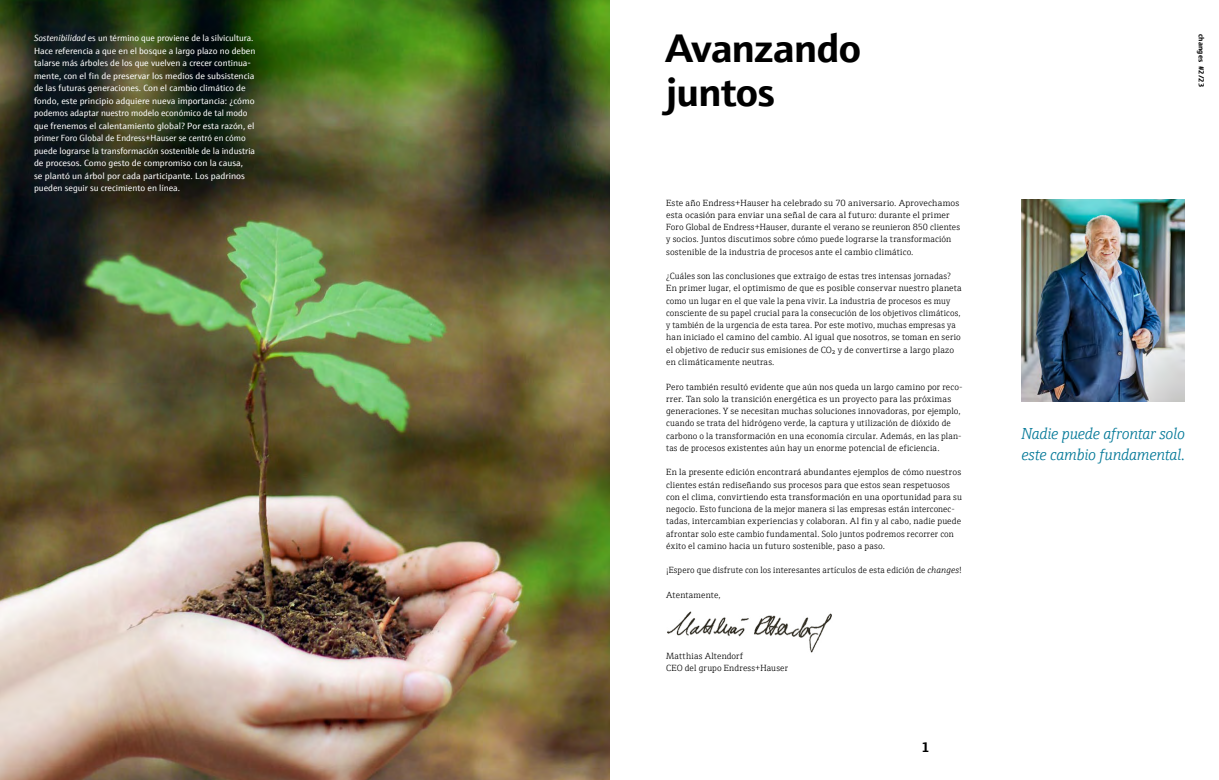
<style>
.page{position:relative;width:1219px;height:780px;background:#fff}
.page>*{position:absolute;margin:0;border:0;box-sizing:border-box;transform-origin:0 0}
.t1{font:700 40px/44px "E+H Sans";letter-spacing:-.015em;color:#000}
.t2{font:italic 300 16px/21px "E+H Serif";letter-spacing:-.015em;color:#007797}
.t3{font:700 14px "E+H Sans";color:#000}
.t4{font:300 9px/12.2px "E+H Serif";letter-spacing:.015em;color:#000}
.t5{font:9px/12.5px "E+H Sans";color:#fff}
.t6{font:700 7.5px "E+H Sans";letter-spacing:.01em;color:#000}
.s1{font-style:italic}
</style>
<div class="page">
<img style="left:0;top:0;width:609px;height:780px">
<img style="left:1021px;top:199px;width:164px;height:203px">
<img style="left:667px;top:611px;width:165px;height:42px">
<p class="t5" style="left:34px;top:31px;width:223px"><span class="s1">Sostenibilidad</span> es un término que proviene de la silvicultura.<br>Hace referencia a que en el bosque a largo plazo no deben talarse más árboles de los que vuelven a crecer continua&shy;mente, con el fin de preservar los medios de subsistencia de las futuras generaciones. Con el cambio climático de fondo, este principio adquiere nueva importancia: ¿cómo podemos adaptar nuestro modelo económico de tal modo que frenemos el calentamiento global? Por esta razón, el primer Foro Global de Endress+Hauser se centró en cómo puede lograrse la transformación sostenible de la industria de procesos. Como gesto de compromiso con la causa,<br>se plantó un árbol por cada participante. Los padrinos pueden seguir su crecimiento en línea.</p>
<h1 class="t1" style="left:666px;top:23px;width:197px">Avanzando juntos</h1>
<p class="t4" style="left:666px;top:196px;width:295px">Este año Endress+Hauser ha celebrado su 70 aniversario. Aprovechamos esta ocasión para enviar una señal de cara al futuro: durante el primer Foro Global de Endress+Hauser, durante el verano se reunieron 850 clientes y socios. Juntos discutimos sobre cómo puede lograrse la transformación sostenible de la industria de procesos ante el cambio climático.</p>
<p class="t4" style="left:666px;top:269px;width:297px">¿Cuáles son las conclusiones que extraigo de estas tres intensas jornadas?<br>En primer lugar, el optimismo de que es posible conservar nuestro planeta como un lugar en el que vale la pena vivir. La industria de procesos es muy consciente de su papel crucial para la consecución de los objetivos climáticos, y también de la urgencia de esta tarea. Por este motivo, muchas empresas ya han iniciado el camino del cambio. Al igual que nosotros, se toman en serio el objetivo de reducir sus emisiones de CO2 y de convertirse a largo plazo en climáticamente neutras.</p>
<p class="t4" style="left:666px;top:379px;width:298px">Pero también resultó evidente que aún nos queda un largo camino por reco&shy;rrer. Tan solo la transición energética es un proyecto para las próximas generaciones. Y se necesitan muchas soluciones innovadoras, por ejemplo, cuando se trata del hidrógeno verde, la captura y utilización de dióxido de carbono o la transformación en una economía circular. Además, en las plan&shy;tas de procesos existentes aún hay un enorme potencial de eficiencia.</p>
<p class="t4" style="left:666px;top:465px;width:297px">En la presente edición encontrará abundantes ejemplos de cómo nuestros clientes están rediseñando sus procesos para que estos sean respetuosos con el clima, convirtiendo esta transformación en una oportunidad para su negocio. Esto funciona de la mejor manera si las empresas están interconec&shy;tadas, intercambian experiencias y colaboran. Al fin y al cabo, nadie puede afrontar solo este cambio fundamental. Solo juntos podremos recorrer con éxito el camino hacia un futuro sostenible, paso a paso.</p>
<p class="t4" style="left:666px;top:563px;width:297px">¡Espero que disfrute con los interesantes artículos de esta edición de <span class="s1">changes</span>!</p>
<p class="t4" style="left:666px;top:588px;width:56px">Atentamente,</p>
<p class="t4" style="left:666px;top:649px;width:123px">Matthias Altendorf<br>CEO del grupo Endress+Hauser</p>
<h3 class="t3" style="left:921px;top:735px;width:10px">1</h3>
<p class="t6" style="left:1207px;top:34px;width:54px;rotate:90deg">changes #2/23</p>
<h2 class="t2" style="left:1021px;top:422px;width:165px">Nadie puede afrontar solo este cambio fundamental.</h2>
</div>
